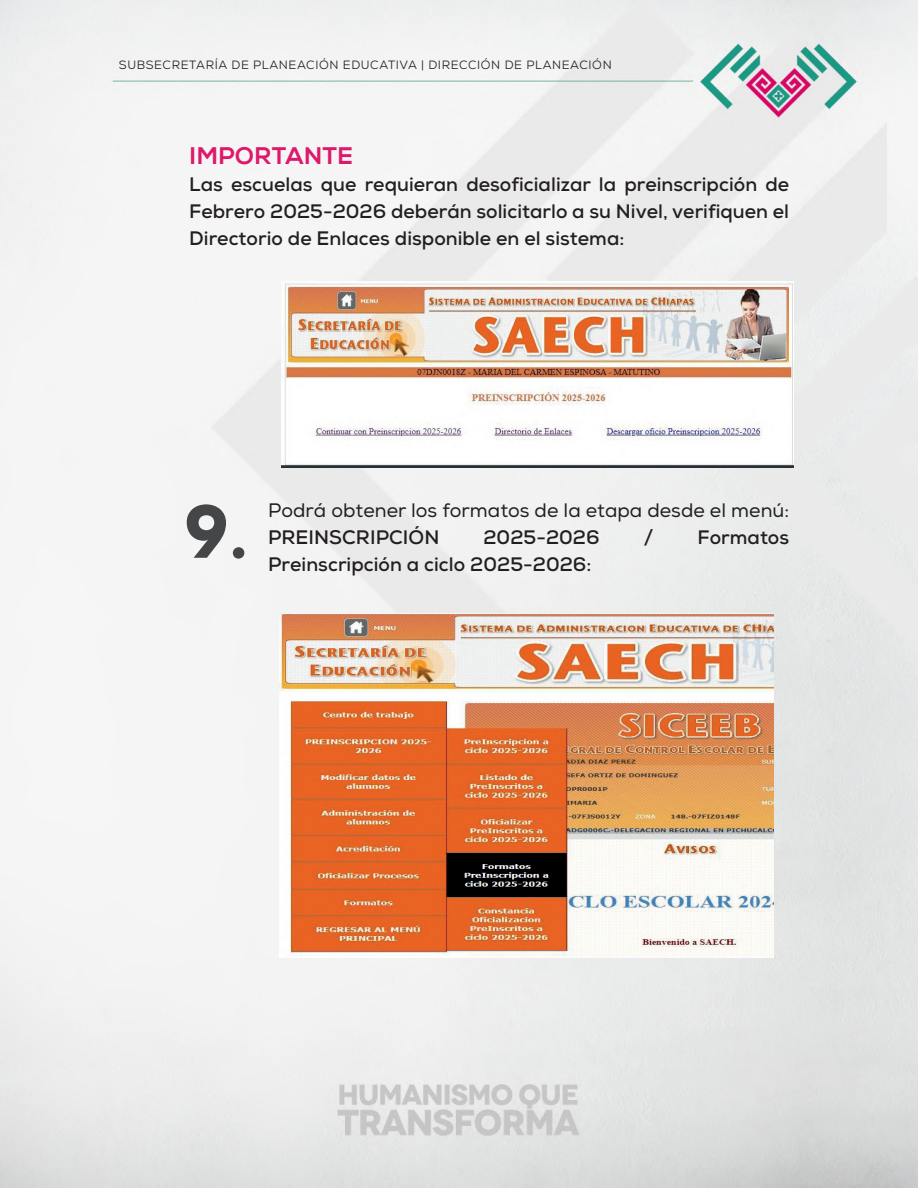
<style>
.page{position:relative;width:918px;height:1188px;background:#fff}
.page>*{position:absolute;margin:0;border:0;box-sizing:border-box;transform-origin:0 0}
.t1{font:700 75px "Novecento";color:#444648}
.t2{font:800 24px "Nexa";color:#de186b}
.t3{font:700 19.5px/27px "Nexa";color:#231f20;text-align:justify}
.t4{font:19.5px "Nexa";color:#231f20}
.t5{font:12px "Nexa";letter-spacing:.05em;color:#231f20}
</style>
<div class="page">
<img style="left:0;top:0;width:918px;height:1188px">
<img style="left:281px;top:282px;width:513px;height:185px">
<img style="left:279px;top:614px;width:495px;height:344px">
<p class="t5" style="left:119px;top:57px;width:494px">SUBSECRETARÍA DE PLANEACIÓN EDUCATIVA | DIRECCIÓN DE PLANEACIÓN</p>
<p class="t2" style="left:189px;top:141px;width:165px">IMPORTANTE</p>
<p class="t3" style="left:189px;top:171px;width:601px">Las escuelas que requieran desoficializar la preinscripción de Febrero 2025-2026 deberán solicitarlo a su Nivel, verifiquen el Directorio de Enlaces disponible en el sistema:</p>
<h1 class="t1" style="left:186px;top:485px;width:64px">9.</h1>
<p class="t4" style="left:268px;top:498px;width:523px">Podrá obtener los formatos de la etapa desde el menú:</p>
<p class="t3" style="left:268px;top:523px;width:173px">PREINSCRIPCIÓN</p>
<p class="t3" style="left:483px;top:523px;width:118px">2025-2026</p>
<p class="t3" style="left:644px;top:523px;width:11px">/</p>
<p class="t3" style="left:697px;top:523px;width:93px">Formatos</p>
<p class="t3" style="left:268px;top:551px;width:325px">Preinscripción a ciclo 2025-2026:</p>
</div>
